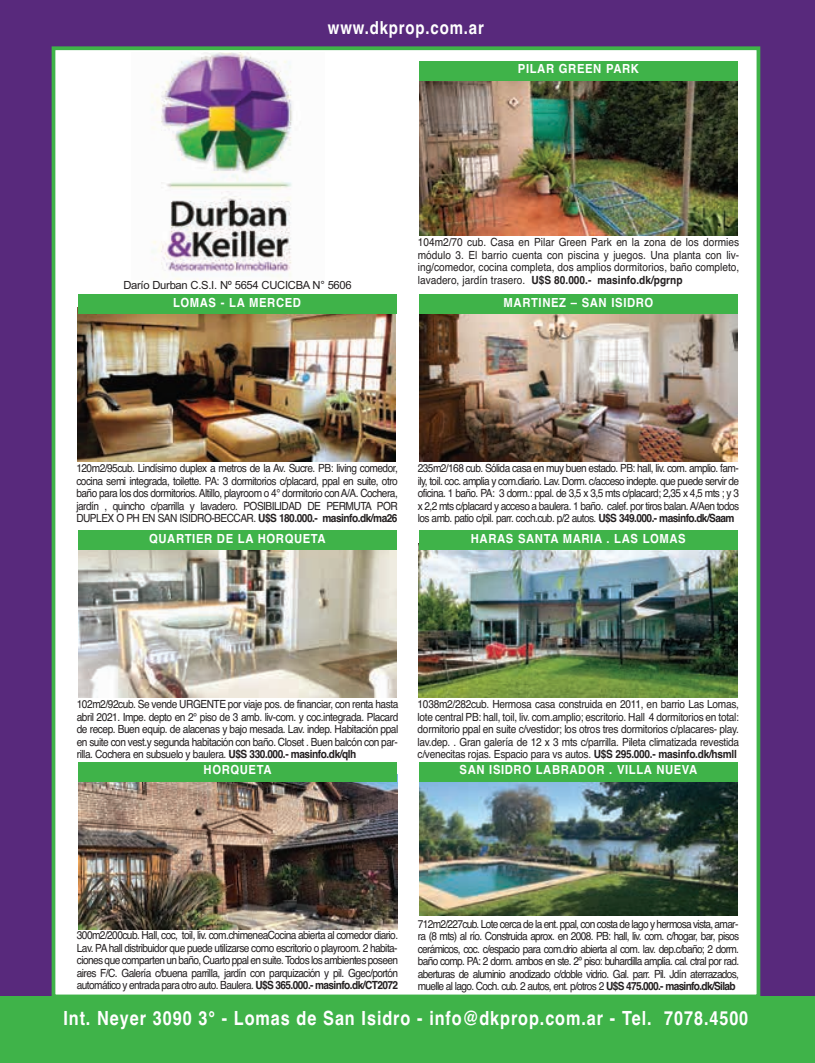
<style>
.page{position:relative;width:815px;height:1063px;background:#fff}
.page>*{position:absolute;margin:0;border:0;box-sizing:border-box;transform-origin:0 0}
.t1{font:700 19.5px "Helvetica";letter-spacing:.055em;color:#fff;scale:.83 1}
.t2{font:700 18px "Helvetica";letter-spacing:.055em;color:#fff;scale:.83 1}
.t3{font:700 12.5px "Helvetica";letter-spacing:.055em;color:#fff;scale:.9 1}
.t4{font:11.25px/12.5px "Helvetica";letter-spacing:-.05em;color:#231f20;text-align:justify;scale:.9 1}
.t5{font:11.25px "Arial";letter-spacing:-.03em;color:#231f20}
.s1{font-weight:700}
</style>
<div class="page">
<div style="left:0;top:0;width:815px;height:1000px;background:#58297c"></div>
<div style="left:55px;top:50px;width:702px;height:945px;background:#fff"></div>
<div style="left:52px;top:46px;width:708px;height:952px;border:4px solid #3fb349"></div>
<div style="left:0;top:996px;width:815px;height:67px;background:#3fb349"></div>
<img style="left:151px;top:53px;width:142px;height:227px">
<img style="left:419px;top:81px;width:319px;height:155px">
<div style="left:419px;top:61px;width:319px;height:19px;background:#3fb349"></div>
<img style="left:419px;top:314px;width:319px;height:148px">
<div style="left:419px;top:295px;width:319px;height:19px;background:#3fb349"></div>
<img style="left:78px;top:314px;width:318px;height:148px">
<div style="left:78px;top:295px;width:318px;height:19px;background:#3fb349"></div>
<img style="left:419px;top:781px;width:319px;height:134px">
<div style="left:419px;top:762px;width:319px;height:19px;background:#3fb349"></div>
<img style="left:78px;top:781px;width:319px;height:148px">
<div style="left:78px;top:762px;width:319px;height:19px;background:#3fb349"></div>
<img style="left:419px;top:550px;width:319px;height:148px">
<div style="left:419px;top:531px;width:319px;height:19px;background:#3fb349"></div>
<img style="left:79px;top:550px;width:318px;height:148px">
<div style="left:78px;top:531px;width:319px;height:19px;background:#3fb349"></div>
<h2 class="t2" style="left:328px;top:17px;width:190px">www.dkprop.com.ar</h2>
<p class="t3" style="left:518px;top:62px;width:136px">PILAR GREEN PARK</p>
<p class="t5" style="left:123px;top:278px;width:230px">Darío Durban C.S.I. Nº 5654 CUCICBA N° 5606</p>
<p class="t4" style="left:418px;top:236px;width:359px">104m2/70 cub. Casa en Pilar Green Park en la zona de los dormies módulo 3. El barrio cuenta con piscina y juegos. Una planta con liv&shy;ing/comedor, cocina completa, dos amplios dormitorios, baño completo, lavadero, jardín trasero. <span class="s1">U$S 80.000.- masinfo.dk/pgrnp</span></p>
<p class="t3" style="left:173px;top:295px;width:144px">LOMAS - LA MERCED</p>
<p class="t3" style="left:504px;top:295px;width:168px">MARTINEZ – SAN ISIDRO</p>
<p class="t4" style="left:76px;top:462px;width:359px">120m2/95cub. Lindísimo duplex a metros de la Av. Sucre. PB: living comedor, cocina semi integrada, toilette. PA: 3 dormitorios c/placard, ppal en suite, otro baño para los dos dormitorios. Altillo, playroom o 4° dormitorio con A/A. Cochera, jardín , quincho c/parrilla y lavadero. POSIBILIDAD DE PERMUTA POR DUPLEX O PH EN SAN ISIDRO-BECCAR. <span class="s1">U$S 180.000.- masinfo.dk/ma26</span></p>
<p class="t3" style="left:149px;top:531px;width:198px">QUARTIER DE LA HORQUETA</p>
<p class="t4" style="left:418px;top:462px;width:359px">235m2/168 cub. Sólida casa en muy buen estado. PB: hall, liv. com. amplio. fam&shy;ily, toil. coc. amplia y com.diario. Lav. Dorm. c/acceso indepte. que puede servir de oficina. 1 baño. PA: 3 dorm.: ppal. de 3,5 x 3,5 mts c/placard; 2,35 x 4,5 mts ; y 3 x 2,2 mts c/placard y acceso a baulera. 1 baño. calef. por tiros balan. A/Aen todos los amb. patio c/pil. parr. coch.cub. p/2 autos. <span class="s1">U$S 349.000.- masinfo.dk/Saam</span></p>
<p class="t3" style="left:471px;top:531px;width:240px">HARAS SANTA MARIA . LAS LOMAS</p>
<p class="t4" style="left:77px;top:698px;width:359px">102m2/92cub. Se vende URGENTE por viaje pos. de financiar, con renta hasta abril 2021. Impe. depto en 2° piso de 3 amb. liv-com. y coc.integrada. Placard de recep. Buen equip. de alacenas y bajo mesada. Lav. indep. Habitación ppal en suite con vest.y segunda habitación con baño. Closet . Buen balcón con par&shy;rilla. Cochera en subsuelo y baulera. <span class="s1">U$S 330.000.- masinfo.dk/qlh</span></p>
<p class="t3" style="left:204px;top:762px;width:77px">HORQUETA</p>
<p class="t4" style="left:418px;top:698px;width:359px">1038m2/282cub. Hermosa casa construida en 2011, en barrio Las Lomas, lote central PB: hall, toil, liv. com.amplio; escritorio. Hall 4 dormitorios en total: dormitorio ppal en suite c/vestidor; los otros tres dormitorios c/placares- play. lav.dep. . Gran galería de 12 x 3 mts c/parrilla. Pileta climatizada revestida c/venecitas rojas. Espacio para vs autos. <span class="s1">U$S 295.000.- masinfo.dk/hsmll</span></p>
<p class="t3" style="left:460px;top:762px;width:266px">SAN ISIDRO LABRADOR . VILLA NUEVA</p>
<p class="t4" style="left:77px;top:929px;width:359px">300m2/200cub. Hall, coc, toil, liv. com.chimeneaCocina abierta al comedor diario.<br>Lav. PA hall distribuidor que puede utilizarse como escritorio o playroom. 2 habita&shy;ciones que comparten un baño, Cuarto ppal en suite. Todos los ambientes poseen aires F/C. Galería c/buena parrilla, jardín con parquización y pil. Ggec/portón automático y entrada para otro auto. Baulera. <span class="s1">U$S 365.000.- masinfo.dk/CT2072</span></p>
<p class="t4" style="left:418px;top:918px;width:359px">712m2/227cub. Lote cerca de la ent. ppal, con costa de lago y hermosa vista, amar&shy;ra (8 mts) al río. Construida aprox. en 2008. PB: hall, liv. com. c/hogar, bar, pisos cerámicos, coc. c/espacio para com.drio abierta al com. lav. dep.c/baño; 2 dorm. baño comp. PA: 2 dorm. ambos en ste. 2º piso: buhardilla amplia. cal. ctral por rad. aberturas de aluminio anodizado c/doble vidrio. Gal. parr. Pil. Jdín aterrazados, muelle al lago. Coch. cub. 2 autos, ent. p/otros 2 <span class="s1">U$S 475.000.- masinfo.dk/Silab</span></p>
<h1 class="t1" style="left:63px;top:1007px;width:827px">Int. Neyer 3090 3° - Lomas de San Isidro - info@dkprop.com.ar - Tel. 7078.4500</h1>
</div>
